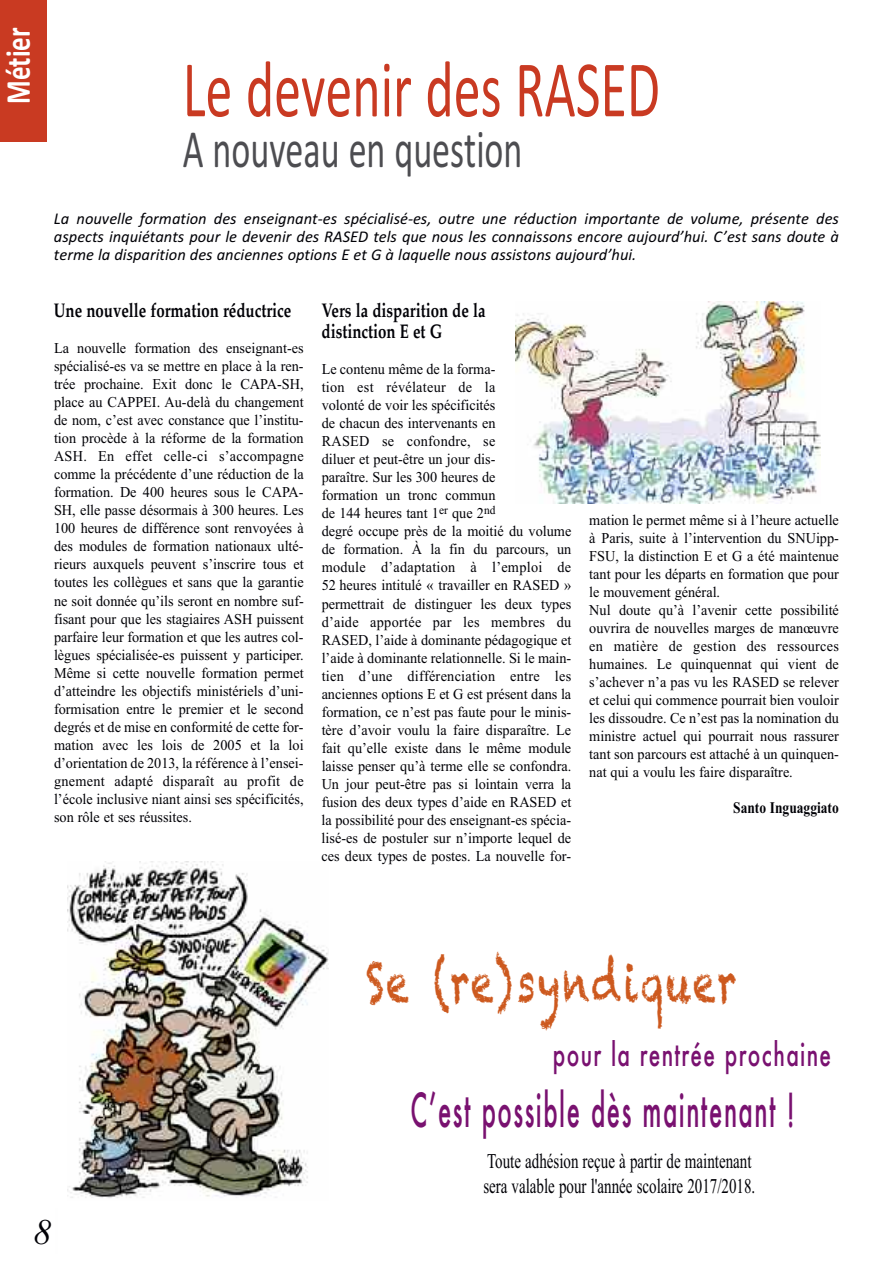
<style>
.page{position:relative;width:893px;height:1263px;background:#fff}
.page>*{position:absolute;margin:0;border:0;box-sizing:border-box;transform-origin:0 0}
.t1{font:81px "Calibri";color:#c93a22;scale:.67 1}
.t2{font:54px "Calibri";color:#4d4d51;scale:.67 1}
.t3{font:54px "Chalkduster";letter-spacing:.07em;color:#cd591e;scale:.67 1}
.t4{font:500 45.6px "Futura";letter-spacing:.06em;color:#791170;scale:.53 1}
.t5{font:italic 36px "Times New Roman";color:#000006}
.t6{font:700 35.1px "Calibri";color:#fff;scale:.77 1}
.t7{font:500 31.5px "Futura";letter-spacing:.06em;color:#791170;scale:.67 1}
.t8{font:21px/24.6px "Times New Roman";color:#000006;scale:.71 1}
.t9{font:700 19.5px/21px "Palatino";color:#000006;scale:.77 1}
.t10{font:italic 16.5px/18px "Calibri";color:#000006;text-align:justify}
.t11{font:700 16.2px "Times New Roman";color:#000006;scale:.83 1}
.t12{font:15px/18px "Times New Roman";color:#000006;scale:.95 1}
</style>
<div class="page">
<div style="left:0;top:0;width:46px;height:142px;background:#c93a22"></div>
<img style="left:67px;top:861px;width:262px;height:337px">
<img style="left:516px;top:301px;width:304px;height:203px">
<h3 class="t6" style="left:-3px;top:104px;width:101px;rotate:-90deg">Métier</h3>
<h1 class="t1" style="left:183px;top:41px;width:714px">Le devenir des RASED</h1>
<h2 class="t2" style="left:183px;top:117px;width:509px">A nouveau en question</h2>
<p class="t10" style="left:54px;top:209px;width:786px">La nouvelle formation des enseignant-es spécialisé-es, outre une réduction importante de volume, présente des aspects inquiétants pour le devenir des RASED tels que nous les connaissons encore aujourd’hui. C’est sans doute à terme la disparition des anciennes options E et G à laquelle nous assistons aujourd’hui.</p>
<h3 class="t9" style="left:54px;top:302px;width:310px">Une nouvelle formation réductrice</h3>
<p class="t12" style="left:54px;top:339px;width:265px;text-align:justify">La nouvelle formation des enseignant-es spécialisé-es va se mettre en place à la ren&shy;trée prochaine. Exit donc le CAPA-SH, place au CAPPEI. Au-delà du changement de nom, c’est avec constance que l’institu&shy;tion procède à la réforme de la formation ASH. En effet celle-ci s’accompagne comme la précédente d’une réduction de la formation. De 400 heures sous le CAPA-SH, elle passe désormais à 300 heures. Les 100 heures de différence sont renvoyées à des modules de formation nationaux ulté&shy;rieurs auxquels peuvent s’inscrire tous et toutes les collègues et sans que la garantie ne soit donnée qu’ils seront en nombre suf&shy;fisant pour que les stagiaires ASH puissent parfaire leur formation et que les autres col&shy;lègues spécialisée-es puissent y participer.<br>Même si cette nouvelle formation permet d’atteindre les objectifs ministériels d’uni&shy;formisation entre le premier et le second degrés et de mise en conformité de cette for&shy;mation avec les lois de 2005 et la loi d’orientation de 2013, la référence à l’ensei&shy;gnement adapté disparaît au profit de l’école inclusive niant ainsi ses spécificités, son rôle et ses réussites.</p>
<h3 class="t9" style="left:322px;top:302px;width:214px">Vers la disparition de la distinction E et G</h3>
<p class="t12" style="left:322px;top:360px;width:264px">Le contenu même de la forma-<br>tion est révélateur de la<br>volonté de voir les spécificités<br>de chacun des intervenants en<br>RASED se confondre, se<br>diluer et peut-être un jour dis-<br>paraître. Sur les 300 heures de<br>formation un tronc commun<br>de 144 heures tant 1<sup>er</sup> que 2<sup>nd<br></sup>degré occupe près de la moitié du volume de formation. À la fin du parcours, un module d’adaptation à l’emploi de 52 heures intitulé « travailler en RASED » permettrait de distinguer les deux types d’aide apportée par les membres du RASED, l’aide à dominante pédagogique et l’aide à dominante relationnelle. Si le main&shy;tien d’une différenciation entre les anciennes options E et G est présent dans la formation, ce n’est pas faute pour le minis&shy;tère d’avoir voulu la faire disparaître. Le fait qu’elle existe dans le même module laisse penser qu’à terme elle se confondra.<br>Un jour peut-être pas si lointain verra la fusion des deux types d’aide en RASED et la possibilité pour des enseignant-es spécia&shy;lisé-es de postuler sur n’importe lequel de ces deux types de postes. La nouvelle for-</p>
<p class="t12" style="left:589px;top:511px;width:264px">mation le permet même si à l’heure actuelle à Paris, suite à l’intervention du SNUipp-FSU, la distinction E et G a été maintenue tant pour les départs en formation que pour le mouvement général.<br>Nul doute qu’à l’avenir cette possibilité ouvrira de nouvelles marges de manœuvre en matière de gestion des ressources humaines. Le quinquennat qui vient de s’achever n’a pas vu les RASED se relever et celui qui commence pourrait bien vouloir les dissoudre. Ce n’est pas la nomination du ministre actuel qui pourrait nous rassurer tant son parcours est attaché à un quinquen&shy;nat qui a voulu les faire disparaître.</p>
<p class="t11" style="left:733px;top:798px;width:129px">Santo Inguaggiato</p>
<h2 class="t3" style="left:366px;top:951px;width:554px">Se (re)syndiquer</h2>
<h3 class="t7" style="left:553px;top:1037px;width:417px">pour la rentrée prochaine</h3>
<h3 class="t4" style="left:410px;top:1084px;width:727px">C’est possible dès maintenant !</h3>
<h3 class="t8" style="left:483px;top:1148px;width:385px">Toute adhésion reçue à partir de maintenant sera valable pour l'année scolaire 2017/2018.</h3>
<h3 class="t5" style="left:34px;top:1211px;width:19px">8</h3>
</div>
